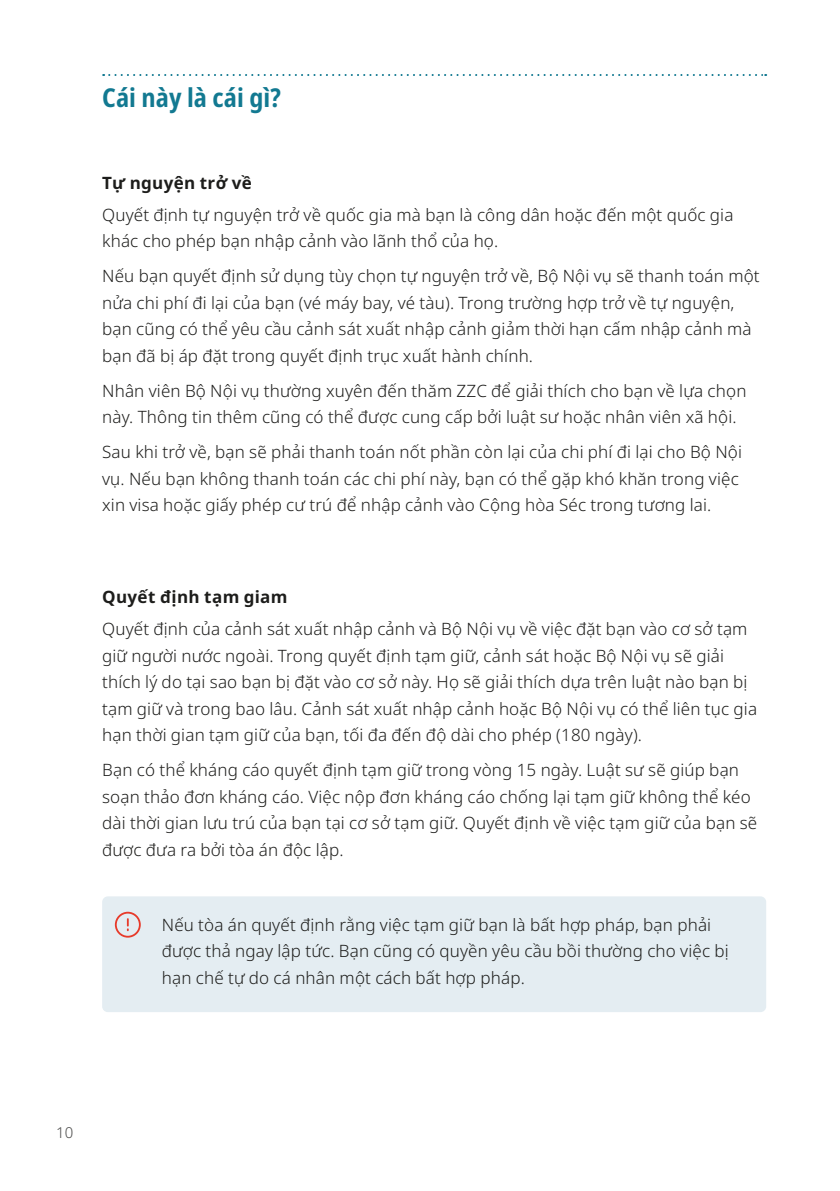
<style>
.page{position:relative;width:840px;height:1191px;background:#fff}
.page>*{position:absolute;margin:0;border:0;box-sizing:border-box;transform-origin:0 0}
.t1{font:700 26px "Noto Sans Condensed";letter-spacing:.005em;color:#127991}
.t2{font:17px/26.6px "Noto Sans";letter-spacing:.01em;color:#1d1d1b}
.t3{font:15px "Noto Sans";color:#4a4a49}
</style>
<div class="page">
<svg style="left:103px;top:74px;width:662px;height:2px"></svg>
<div style="left:102px;top:896px;width:663px;height:116px;background:#e4edf2;border-radius:6px"></div>
<svg style="left:115px;top:911px;width:26px;height:26px"></svg>
<h1 class="t1" style="left:102px;top:79px;width:180px">Cái này là cái gì?</h1>
<p class="t2" style="left:102px;top:167px;width:632px;line-height:32.2px">Tự nguyện trở về<br>Quyết định tự nguyện trở về quốc gia mà bạn là công dân hoặc đến một quốc gia</p>
<p class="t2" style="left:102px;top:224px;width:658px;line-height:35px">khác cho phép bạn nhập cảnh vào lãnh thổ của họ.<br>Nếu bạn quyết định sử dụng tùy chọn tự nguyện trở về, Bộ Nội vụ sẽ thanh toán một</p>
<p class="t2" style="left:102px;top:290px;width:650px">nửa chi phí đi lại của bạn (vé máy bay, vé tàu). Trong trường hợp trở về tự nguyện, bạn cũng có thể yêu cầu cảnh sát xuất nhập cảnh giảm thời hạn cấm nhập cảnh mà bạn đã bị áp đặt trong quyết định trục xuất hành chính.</p>
<p class="t2" style="left:102px;top:378px;width:645px">Nhân viên Bộ Nội vụ thường xuyên đến thăm ZZC để giải thích cho bạn về lựa chọn này. Thông tin thêm cũng có thể được cung cấp bởi luật sư hoặc nhân viên xã hội.</p>
<p class="t2" style="left:102px;top:439px;width:641px">Sau khi trở về, bạn sẽ phải thanh toán nốt phần còn lại của chi phí đi lại cho Bộ Nội vụ. Nếu bạn không thanh toán các chi phí này, bạn có thể gặp khó khăn trong việc xin visa hoặc giấy phép cư trú để nhập cảnh vào Cộng hòa Séc trong tương lai.</p>
<p class="t2" style="left:102px;top:581px;width:646px;line-height:32.2px">Quyết định tạm giam<br>Quyết định của cảnh sát xuất nhập cảnh và Bộ Nội vụ về việc đặt bạn vào cơ sở tạm</p>
<p class="t2" style="left:102px;top:643px;width:656px">giữ người nước ngoài. Trong quyết định tạm giữ, cảnh sát hoặc Bộ Nội vụ sẽ giải thích lý do tại sao bạn bị đặt vào cơ sở này. Họ sẽ giải thích dựa trên luật nào bạn bị tạm giữ và trong bao lâu. Cảnh sát xuất nhập cảnh hoặc Bộ Nội vụ có thể liên tục gia hạn thời gian tạm giữ của bạn, tối đa đến độ dài cho phép (180 ngày).</p>
<p class="t2" style="left:102px;top:757px;width:656px">Bạn có thể kháng cáo quyết định tạm giữ trong vòng 15 ngày. Luật sư sẽ giúp bạn soạn thảo đơn kháng cáo. Việc nộp đơn kháng cáo chống lại tạm giữ không thể kéo dài thời gian lưu trú của bạn tại cơ sở tạm giữ. Quyết định về việc tạm giữ của bạn sẽ được đưa ra bởi tòa án độc lập.</p>
<p class="t2" style="left:162px;top:911px;width:568px">Nếu tòa án quyết định rằng việc tạm giữ bạn là bất hợp pháp, bạn phải được thả ngay lập tức. Bạn cũng có quyền yêu cầu bồi thường cho việc bị hạn chế tự do cá nhân một cách bất hợp pháp.</p>
<p class="t3" style="left:56px;top:1121px;width:19px">10</p>
</div>
